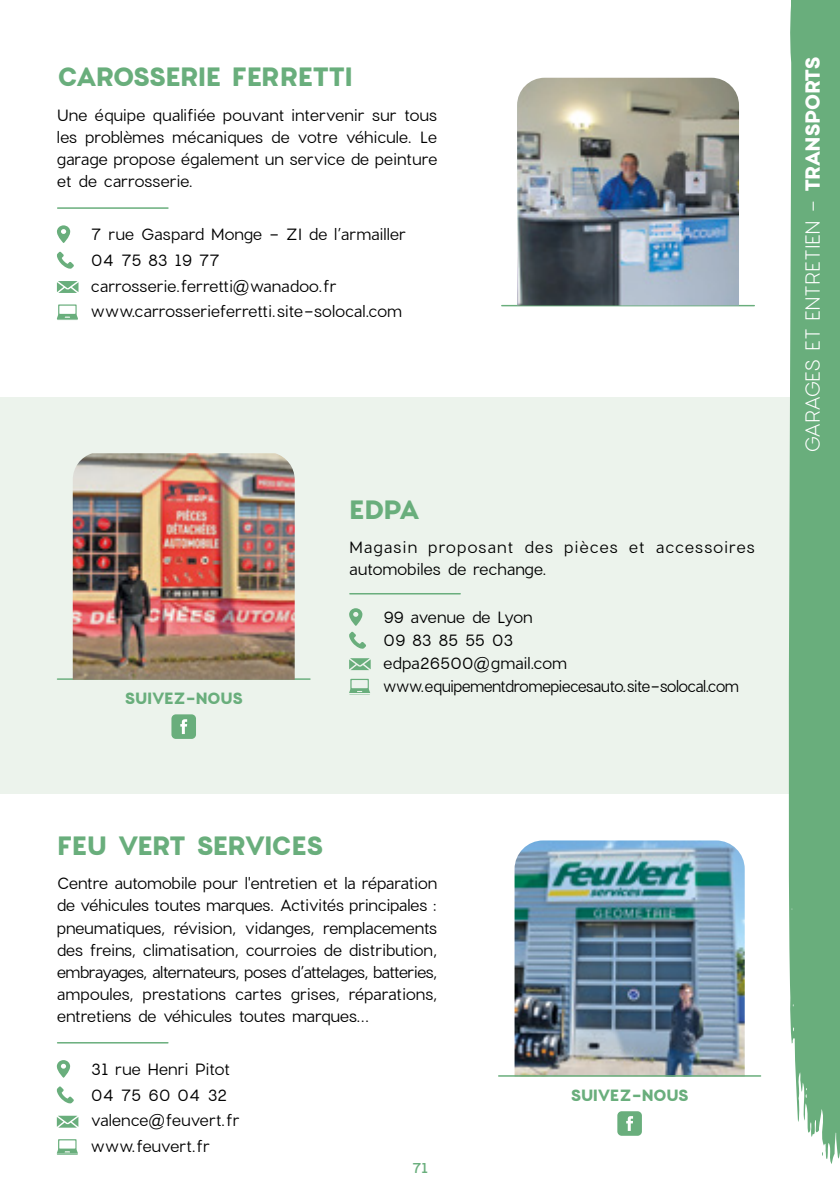
<style>
.page{position:relative;width:840px;height:1191px;background:#fff}
.page>*{position:absolute;margin:0;border:0;box-sizing:border-box;transform-origin:0 0}
.TITRE_COMMERCES_AMBU{font:700 26px "Charlevoix Pro";letter-spacing:-.04em;color:#69ae7c}
.TITRE_BANDEAUX_LATÉR{font:300 20px "Charlevoix Pro";letter-spacing:-.03em;color:#fff}
.TEXTES_COURANT{font:16px/22px "Charlevoix Pro";color:#000;text-align:justify}
.COORDONNEES{font:16px "Charlevoix Pro";letter-spacing:-.01em;color:#000}
.TEXTES_COURANT-2{font:16px/22px "Charlevoix Pro";letter-spacing:.05em;color:#000}
.COORDONNEES-2{font:16px "Charlevoix Pro";letter-spacing:-.03em;color:#000;scale:.95 1}
.SOCIAL_COMMERCES_AMB{font:700 16px "Charlevoix Pro";letter-spacing:-.04em;color:#69ae7c}
.t1{font:500 14px "Charlevoix Pro";color:#69ae7c}
.s1{font-weight:700}
</style>
<div class="page">
<div style="left:0;top:397px;width:839px;height:397px;background:#ecf3ec"></div>
<svg style="left:788px;top:17px;width:51px;height:1147px;background:#74b385"></svg>
<div style="left:790px;top:0;width:49px;height:17px;background:#69ae7c"></div>
<hr style="left:350px;top:593px;width:110px;height:1px;background:#69ae7c">
<svg style="left:349px;top:608px;width:17px;height:41px"></svg>
<svg style="left:349px;top:658px;width:21px;height:12px"></svg>
<svg style="left:349px;top:679px;width:21px;height:14px"></svg>
<div style="left:171px;top:714px;width:25px;height:25px;background:#69ae7c;border-radius:4px"></div>
<svg style="left:180px;top:719px;width:7px;height:15px"></svg>
<hr style="left:57px;top:678px;width:253px;height:2px;background:#69ae7c">
<img style="left:73px;top:453px;width:221px;height:227px">
<hr style="left:58px;top:207px;width:110px;height:2px;background:#69ae7c">
<svg style="left:57px;top:225px;width:13px;height:18px"></svg>
<svg style="left:57px;top:251px;width:17px;height:18px"></svg>
<svg style="left:57px;top:281px;width:21px;height:12px"></svg>
<svg style="left:57px;top:304px;width:21px;height:16px"></svg>
<hr style="left:501px;top:305px;width:252px;height:1px;background:#69ae7c">
<img style="left:516px;top:78px;width:222px;height:227px">
<hr style="left:58px;top:1042px;width:110px;height:1px;background:#69ae7c">
<svg style="left:57px;top:1060px;width:13px;height:17px"></svg>
<svg style="left:57px;top:1086px;width:17px;height:17px"></svg>
<svg style="left:57px;top:1115px;width:21px;height:12px"></svg>
<svg style="left:57px;top:1139px;width:21px;height:15px"></svg>
<div style="left:617px;top:1111px;width:24px;height:24px;background:#69ae7c;border-radius:4px"></div>
<svg style="left:626px;top:1116px;width:6px;height:15px"></svg>
<img style="left:514px;top:840px;width:230px;height:235px">
<hr style="left:498px;top:1075px;width:262px;height:1px;background:#69ae7c">
<p class="TITRE_COMMERCES_AMBU" style="left:57px;top:59px;width:297px">CAROSSERIE FERRETTI</p>
<p class="TEXTES_COURANT" style="left:57px;top:104px;width:381px">Une équipe qualifiée pouvant intervenir sur tous les problèmes mécaniques de votre véhicule. Le garage propose également un service de peinture et de carrosserie.</p>
<p class="COORDONNEES" style="left:91px;top:224px;width:316px">7 rue Gaspard Monge - ZI de l’armailler</p>
<p class="COORDONNEES" style="left:91px;top:250px;width:130px">04 75 83 19 77</p>
<p class="COORDONNEES" style="left:91px;top:276px;width:247px">carrosserie.ferretti@wanadoo.fr</p>
<p class="COORDONNEES" style="left:91px;top:301px;width:312px">www.carrosserieferretti.site-solocal.com</p>
<p class="SOCIAL_COMMERCES_AMB" style="left:124px;top:687px;width:120px">SUIVEZ-NOUS</p>
<p class="TITRE_COMMERCES_AMBU" style="left:349px;top:492px;width:73px">EDPA</p>
<p class="TEXTES_COURANT-2" style="left:349px;top:536px;width:407px">Magasin proposant des pièces et accessoires automobiles de rechange.</p>
<p class="COORDONNEES" style="left:383px;top:607px;width:151px">99 avenue de Lyon</p>
<p class="COORDONNEES" style="left:383px;top:630px;width:132px">09 83 85 55 03</p>
<p class="COORDONNEES" style="left:383px;top:653px;width:185px">edpa26500@gmail.com</p>
<p class="COORDONNEES-2" style="left:383px;top:675px;width:375px">www.equipementdromepiecesauto.site-solocal.com</p>
<p class="TITRE_BANDEAUX_LATÉR" style="left:799px;top:453px;width:398px;rotate:-90deg">GARAGES ET ENTRETIEN - <span class="s1">TRANSPORTS</span></p>
<p class="TITRE_COMMERCES_AMBU" style="left:57px;top:828px;width:268px">FEU VERT SERVICES</p>
<p class="TEXTES_COURANT" style="left:57px;top:872px;width:381px">Centre automobile pour l'entretien et la réparation de véhicules toutes marques. Activités principales : pneumatiques, révision, vidanges, remplacements des freins, climatisation, courroies de distribution, embrayages, alternateurs, poses d’attelages, batteries, ampoules, prestations cartes grises, réparations, entretiens de véhicules toutes marques...</p>
<p class="COORDONNEES" style="left:91px;top:1059px;width:140px">31 rue Henri Pitot</p>
<p class="COORDONNEES" style="left:91px;top:1084px;width:138px">04 75 60 04 32</p>
<p class="COORDONNEES" style="left:91px;top:1110px;width:150px">valence@feuvert.fr</p>
<p class="COORDONNEES" style="left:91px;top:1136px;width:121px">www.feuvert.fr</p>
<p class="t1" style="left:412px;top:1158px;width:17px">71</p>
<p class="SOCIAL_COMMERCES_AMB" style="left:570px;top:1084px;width:120px">SUIVEZ-NOUS</p>
</div>
